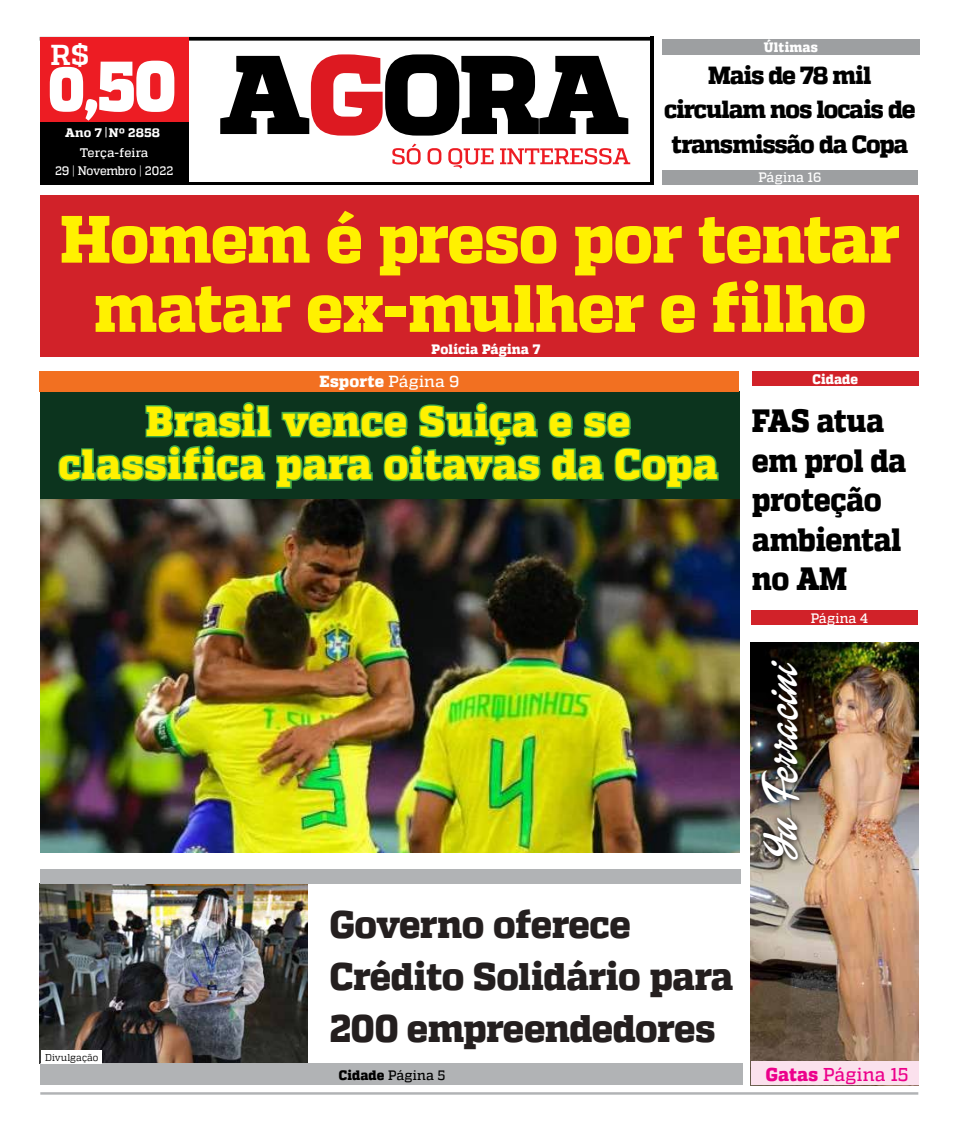
<style>
.page{position:relative;width:957px;height:1134px;background:#fff}
.page>*{position:absolute;margin:0;border:0;box-sizing:border-box;transform-origin:0 0}
.t1{font:800 66.75px/69.2px "MW Quadon";letter-spacing:-.015em;color:#fff100;text-align:center;scale:.95 1}
.t2{font:900 61.75px "MW Quadon";color:#fff;scale:.9 1}
.t3{font:48.25px "Dollie Script Personal Use";color:#fff}
.t4{font:800 42px/43.2px "MW Quadon";letter-spacing:.015em;color:#fff100;text-align:center;scale:.95 1}
.t5{font:800 38.25px/51.9px "MW Quadon";letter-spacing:-.015em;color:#241f1f;scale:.95 1}
.t6{font:800 32.12px/39.5px "MW Quadon";letter-spacing:-.015em;color:#000;scale:.9 1}
.t7{font:700 28.75px "MW Quadon";color:#fff}
.t8{font:800 24.75px/34.6px "MW Quadon";letter-spacing:-.04em;color:#000;text-align:center;scale:.95 1}
.t9{font:500 18.5px "MW Quadon";letter-spacing:.02em;color:#ec008b;scale:.95 1}
.t10{font:800 16.12px "MW Quadon";letter-spacing:.01em;color:#fff}
.t11{font:800 13.62px "MW Quadon";letter-spacing:.015em;color:#fff;scale:.95 1}
.t12{font:500 13.62px "MW Quadon";letter-spacing:.02em;color:#fff;scale:.95 1}
.t13{font:500 13.62px "MW Quadon";letter-spacing:.02em;color:#000;scale:.95 1}
.t14{font:500 12.38px "MW Quadon";letter-spacing:-.005em;color:#fff;scale:.94 1}
.t15{font:500 12.38px "MW Quadon";letter-spacing:-.005em;color:#fff}
.t16{font:800 12.38px "MW Quadon";letter-spacing:.025em;color:#fff}
.t17{font:9.88px "MW Quadon";letter-spacing:.01em;color:#000;scale:.95 1}
.s1{font-size:70.38px}
.s2{font-weight:500}
.s3{font-weight:800}
</style>
<div class="page">
<svg style="left:220px;top:54px;width:408px;height:82px"></svg>
<svg style="left:392px;top:144px;width:28px;height:20px"></svg>
<svg style="left:427px;top:148px;width:14px;height:16px"></svg>
<svg style="left:448px;top:148px;width:45px;height:21px"></svg>
<svg style="left:500px;top:148px;width:130px;height:16px"></svg>
<hr style="left:650px;top:37px;width:3px;height:148px;background:#000">
<svg style="left:189px;top:37px;width:461px;height:4px;background:#171717"></svg>
<hr style="left:40px;top:182px;width:613px;height:3px;background:#000">
<div style="left:40px;top:122px;width:149px;height:63px;background:#000"></div>
<div style="left:40px;top:37px;width:149px;height:85px;background:#ed1c23"></div>
<img style="left:40px;top:884px;width:268px;height:180px">
<hr style="left:40px;top:1092px;width:878px;height:3px;background:#b1b3b5">
<div style="left:662px;top:39px;width:258px;height:15px;background:#9d9fa1"></div>
<div style="left:662px;top:170px;width:255px;height:15px;background:#9d9fa1"></div>
<div style="left:40px;top:1064px;width:702px;height:21px;background:#b1b3b5"></div>
<div style="left:42px;top:1050px;width:60px;height:13px;background:#fff"></div>
<img style="left:751px;top:643px;width:167px;height:418px">
<div style="left:751px;top:1061px;width:167px;height:24px;background:#fbe1ed"></div>
<div style="left:40px;top:869px;width:700px;height:15px;background:#b1b3b5"></div>
<div style="left:752px;top:371px;width:166px;height:15px;background:#d12229"></div>
<div style="left:751px;top:610px;width:166px;height:15px;background:#d12229"></div>
<img style="left:40px;top:499px;width:699px;height:354px">
<div style="left:40px;top:391px;width:699px;height:108px;background:#0c341e"></div>
<svg style="left:58px;top:402px;width:661px;height:87px"></svg>
<div style="left:39px;top:371px;width:700px;height:20px;background:#f27021"></div>
<div style="left:40px;top:195px;width:878px;height:162px;background:#d12229"></div>
<img style="left:755px;top:654px;width:51px;height:212px">
<p class="t7" style="left:51px;top:39px;width:40px">R$</p>
<h2 class="t2" style="left:49px;top:53px;width:142px">0,<span class="s1">50</span></h2>
<p class="t16" style="left:65px;top:125px;width:97px">Ano 7 Nº 2858</p>
<p class="t15" style="left:80px;top:145px;width:70px">Terça-feira</p>
<p class="t14" style="left:55px;top:163px;width:127px">29 | Novembro | 2022</p>
<p class="t11" style="left:764px;top:39px;width:58px">Últimas</p>
<p class="t8" style="left:664px;top:58px;width:266px">Mais de 78 mil circulam nos locais de transmissão da Copa</p>
<p class="t12" style="left:758px;top:169px;width:68px">Página 16</p>
<h1 class="t1" style="left:60px;top:206px;width:885px">Homem é preso por tentar matar ex-mulher e filho</h1>
<p class="t11" style="left:431px;top:341px;width:116px">Polícia Página 7</p>
<p class="t10" style="left:319px;top:371px;width:141px">Esporte <span class="s2">Página 9</span></p>
<p class="t4" style="left:59px;top:400px;width:695px">Brasil vence Suiça e se classifica para oitavas da Copa</p>
<p class="t17" style="left:45px;top:1052px;width:58px">Divulgação</p>
<p class="t5" style="left:330px;top:899px;width:426px">Governo oferece<br>Crédito Solidário para<br>200 empreendedores</p>
<p class="t11" style="left:812px;top:371px;width:50px">Cidade</p>
<p class="t6" style="left:752px;top:402px;width:173px">FAS atua em prol da proteção ambiental no AM</p>
<p class="t12" style="left:811px;top:610px;width:62px">Página 4</p>
<p class="t3" style="left:754px;top:861px;width:204px;rotate:-90deg">Yu Ferracini</p>
<p class="t13" style="left:339px;top:1067px;width:113px"><span class="s3">Cidade</span> Página 5</p>
<p class="t9" style="left:766px;top:1064px;width:152px"><span class="s3">Gatas</span> Página 15</p>
</div>
